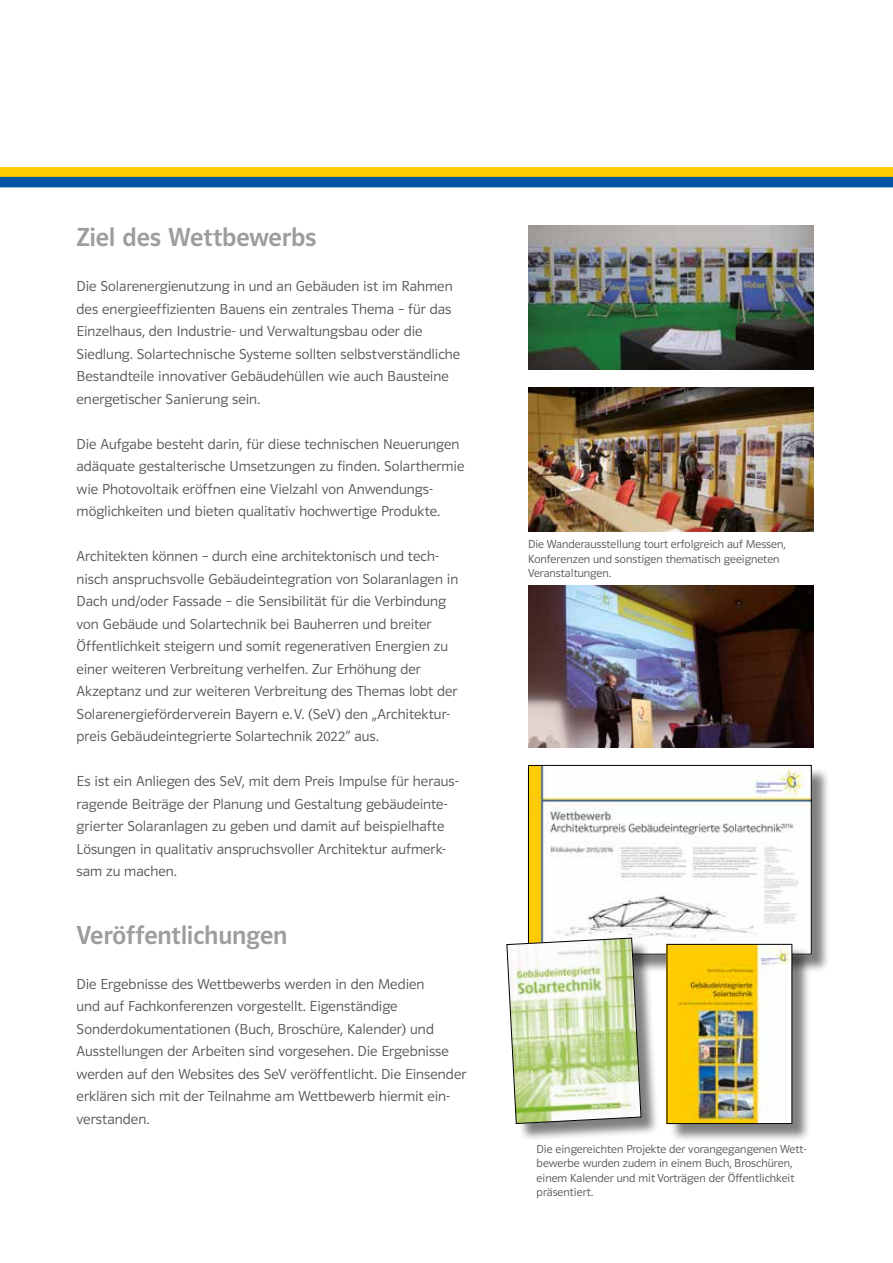
<style>
.page{position:relative;width:893px;height:1263px;background:#fff}
.page>*{position:absolute;margin:0;border:0;box-sizing:border-box;transform-origin:0 0}
.t1{font:27px "Polo 11 K Krftg";letter-spacing:-.005em;color:#9d9d9c}
.t2{font:15px/22.5px "Polo 11 K Leicht";letter-spacing:.005em;color:#575756}
.t3{font:12px/14.4px "Polo 11 K Leicht";color:#575756}
</style>
<div class="page">
<div style="left:0;top:167px;width:893px;height:11px;background:#fc0"></div>
<div style="left:0;top:177px;width:893px;height:10px;background:#0056a4"></div>
<img style="left:528px;top:225px;width:285px;height:144px">
<img style="left:528px;top:387px;width:285px;height:144px">
<img style="left:528px;top:585px;width:285px;height:162px">
<div style="left:530px;top:767px;width:300px;height:206px;background:#000;opacity:.5"></div>
<img style="left:530px;top:767px;width:280px;height:185px">
<div style="left:528px;top:765px;width:284px;height:189px;border:1px solid #000"></div>
<div style="left:669px;top:946px;width:142px;height:196px;background:#000;opacity:.5"></div>
<img style="left:669px;top:946px;width:121px;height:176px">
<div style="left:667px;top:944px;width:125px;height:180px;border:1px solid #000"></div>
<div style="left:509px;top:940px;width:150px;height:202px;background:#000;opacity:.5"></div>
<svg style="left:506px;top:937px;width:136px;height:187px"></svg>
<h1 class="t1" style="left:77px;top:223px;width:242px">Ziel des Wettbewerbs</h1>
<p class="t2" style="left:77px;top:275px;width:385px">Die Solarenergienutzung in und an Gebäuden ist im Rahmen des energieeffizienten Bauens ein zentrales Thema – für das Einzelhaus, den Industrie- und Verwaltungsbau oder die Siedlung. Solartechnische Systeme sollten selbstverständliche Bestandteile innovativer Gebäudehüllen wie auch Bausteine energetischer Sanierung sein.</p>
<p class="t2" style="left:77px;top:433px;width:389px">Die Aufgabe besteht darin, für diese technischen Neuerungen adäquate gestalterische Umsetzungen zu finden. Solarthermie wie Photovoltaik eröffnen eine Vielzahl von Anwendungs&shy;möglichkeiten und bieten qualitativ hochwertige Produkte.</p>
<p class="t2" style="left:77px;top:545px;width:383px">Architekten können – durch eine architektonisch und tech&shy;nisch anspruchsvolle Gebäudeintegration von Solaranlagen in Dach und/oder Fassade – die Sensibilität für die Verbindung von Gebäude und Solartechnik bei Bauherren und breiter Öffentlichkeit steigern und somit regenerativen Energien zu einer weiteren Verbreitung verhelfen. Zur Erhöhung der Akzeptanz und zur weiteren Verbreitung des Themas lobt der Solarenergieförderverein Bayern e.V. (SeV) den „Architektur&shy;preis Gebäudeintegrierte Solartechnik 2022“ aus.</p>
<p class="t2" style="left:77px;top:770px;width:383px">Es ist ein Anliegen des SeV, mit dem Preis Impulse für heraus&shy;ragende Beiträge der Planung und Gestaltung gebäudeinte&shy;grierter Solaranlagen zu geben und damit auf beispielhafte Lösungen in qualitativ anspruchsvoller Architektur aufmerk&shy;sam zu machen.</p>
<h1 class="t1" style="left:77px;top:921px;width:213px">Veröffentlichungen</h1>
<p class="t2" style="left:77px;top:973px;width:391px">Die Ergebnisse des Wettbewerbs werden in den Medien<br>und auf Fachkonferenzen vorgestellt. Eigenständige Sonderdokumentationen (Buch, Broschüre, Kalender) und Ausstellungen der Arbeiten sind vorgesehen. Die Ergebnisse werden auf den Websites des SeV veröffentlicht. Die Einsender erklären sich mit der Teilnahme am Wettbewerb hiermit ein&shy;verstanden.</p>
<p class="t3" style="left:528px;top:537px;width:259px">Die Wanderausstellung tourt erfolgreich auf Messen,<br>Konferenzen und sonstigen thematisch geeigneten<br>Veranstaltungen.</p>
<p class="t3" style="left:537px;top:1142px;width:271px">Die eingereichten Projekte der vorangegangenen Wett&shy;bewerbe wurden zudem in einem Buch, Broschüren, einem Kalender und mit Vorträgen der Öffentlichkeit präsentiert.</p>
</div>
